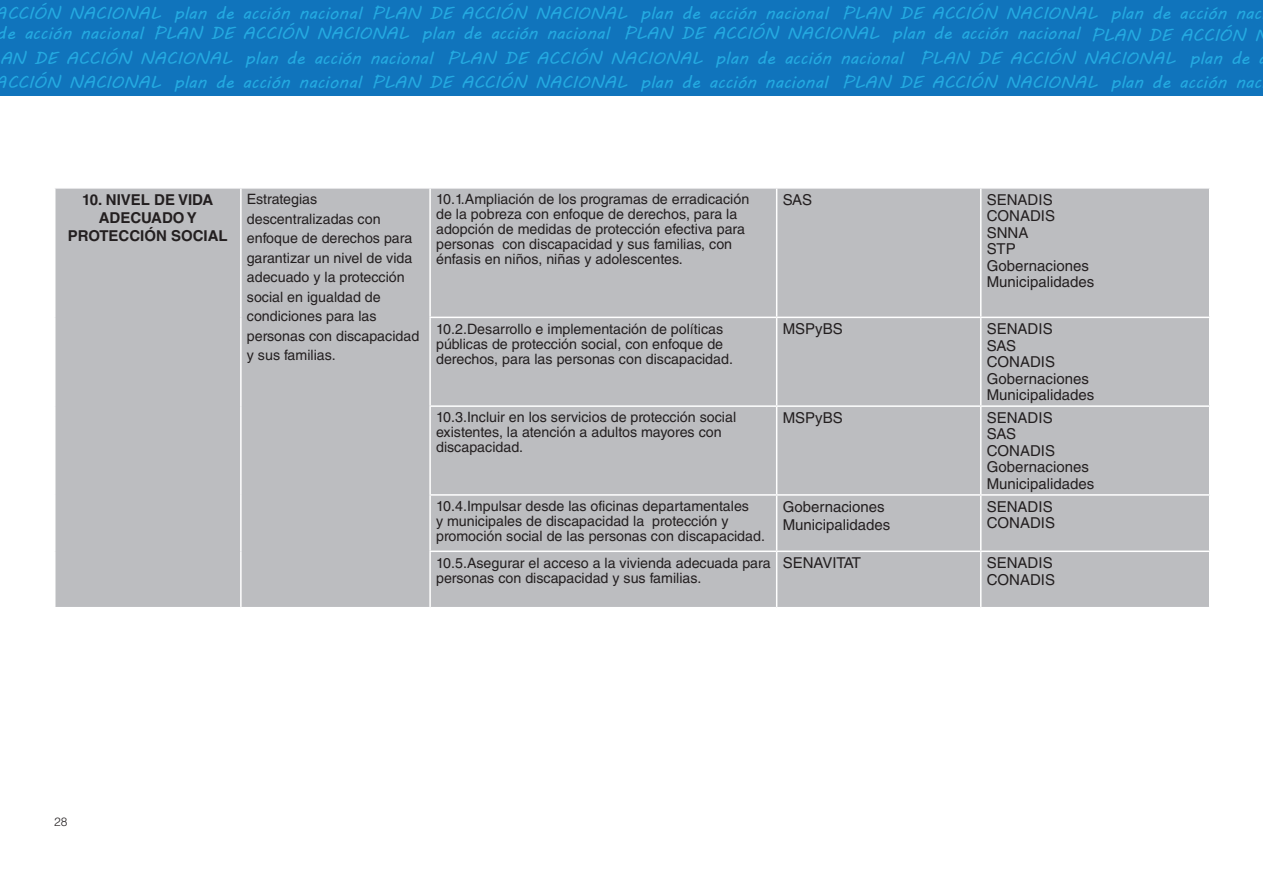
<style>
.page{position:relative;width:1263px;height:893px;background:#fff}
.page>*{position:absolute;margin:0;border:0;box-sizing:border-box;transform-origin:0 0}
.t1{font:16.95px/20px "MV Boli";color:#24aae1;scale:1.04 1}
.t2{font:15px "Helvetica LT Std";color:#231f20}
.t3{font:700 15px/18px "Helvetica LT Std";color:#231f20;text-align:center}
.t4{font:14.25px/15px "Helvetica LT Std";color:#231f20}
.t5{font:300 12px "Helvetica LT Std";color:#231f20}
</style>
<div class="page">
<div style="left:0;top:0;width:587px;height:96px;background:#1074bc"></div>
<div style="left:580px;top:0;width:683px;height:96px;background:#1074bc"></div>
<div style="left:56px;top:189px;width:1153px;height:418px;background:#bcbdc0"></div>
<hr style="left:240px;top:189px;width:2px;height:128px;background:#fff">
<hr style="left:429px;top:189px;width:2px;height:128px;background:#fff">
<hr style="left:776px;top:189px;width:1px;height:128px;background:#fff">
<hr style="left:980px;top:189px;width:1px;height:128px;background:#fff">
<hr style="left:240px;top:317px;width:2px;height:89px;background:#fff">
<hr style="left:429px;top:317px;width:348px;height:1px;background:#fff">
<hr style="left:429px;top:318px;width:2px;height:87px;background:#fff">
<hr style="left:777px;top:317px;width:204px;height:1px;background:#fff">
<hr style="left:776px;top:318px;width:1px;height:87px;background:#fff">
<hr style="left:981px;top:317px;width:229px;height:1px;background:#fff">
<hr style="left:980px;top:318px;width:1px;height:87px;background:#fff">
<hr style="left:240px;top:406px;width:2px;height:89px;background:#fff">
<hr style="left:429px;top:405px;width:348px;height:2px;background:#fff">
<hr style="left:429px;top:407px;width:2px;height:87px;background:#fff">
<hr style="left:777px;top:405px;width:204px;height:2px;background:#fff">
<hr style="left:776px;top:407px;width:1px;height:87px;background:#fff">
<hr style="left:981px;top:405px;width:229px;height:2px;background:#fff">
<hr style="left:980px;top:407px;width:1px;height:87px;background:#fff">
<hr style="left:240px;top:495px;width:2px;height:56px;background:#fff">
<hr style="left:429px;top:494px;width:348px;height:2px;background:#fff">
<hr style="left:429px;top:496px;width:2px;height:55px;background:#fff">
<hr style="left:777px;top:494px;width:204px;height:2px;background:#fff">
<hr style="left:776px;top:496px;width:1px;height:55px;background:#fff">
<hr style="left:981px;top:494px;width:229px;height:2px;background:#fff">
<hr style="left:980px;top:496px;width:1px;height:55px;background:#fff">
<hr style="left:240px;top:551px;width:2px;height:56px;background:#fff">
<hr style="left:429px;top:551px;width:348px;height:1px;background:#fff">
<hr style="left:429px;top:552px;width:2px;height:55px;background:#fff">
<hr style="left:777px;top:551px;width:204px;height:1px;background:#fff">
<hr style="left:776px;top:552px;width:1px;height:55px;background:#fff">
<hr style="left:981px;top:551px;width:229px;height:1px;background:#fff">
<hr style="left:980px;top:552px;width:1px;height:55px;background:#fff">
<p class="t1" style="left:-5px;top:2px;width:1219px">ACCIÓN NACIONAL plan de acción nacional PLAN DE ACCIÓN NACIONAL plan de acción nacional PLAN DE ACCIÓN NACIONAL plan de acción nac de acción nacional PLAN DE ACCIÓN NACIONAL plan de acción nacional PLAN DE ACCIÓN NACIONAL plan de acción nacional</p>
<p class="t1" style="left:-5px;top:46px;width:1219px;line-height:23.5px">AN DE ACCIÓN NACIONAL plan de acción nacional PLAN DE ACCIÓN NACIONAL plan de acción nacional<br>ACCIÓN NACIONAL plan de acción nacional PLAN DE ACCIÓN NACIONAL plan de acción nacional PLAN DE ACCIÓN NACIONAL plan de acción nac</p>
<p class="t1" style="left:1189px;top:23px;width:77px;line-height:23px;text-indent:-98px">PLAN DE ACCIÓN N plan de</p>
<p class="t1" style="left:920px;top:48px;width:247px">PLAN DE ACCIÓN NACIONAL</p>
<p class="t3" style="left:68px;top:190px;width:161px">10. NIVEL DE VIDA<br>ADECUADO Y<br>PROTECCIÓN SOCIAL</p>
<p class="t4" style="left:247px;top:189px;width:174px;line-height:19.5px">Estrategias descentralizadas con enfoque de derechos para garantizar un nivel de vida adecuado y la protección social en igualdad de condiciones para las personas con discapacidad y sus familias.</p>
<p class="t4" style="left:436px;top:192px;width:315px">10.1.Ampliación de los programas de erradicación de la pobreza con enfoque de derechos, para la adopción de medidas de protección efectiva para personas con discapacidad y sus familias, con énfasis en niños, niñas y adolescentes.</p>
<p class="t2" style="left:783px;top:191px;width:31px">SAS</p>
<p class="t2" style="left:987px;top:191px;width:67px">SENADIS</p>
<p class="t2" style="left:987px;top:207px;width:70px">CONADIS</p>
<p class="t2" style="left:987px;top:224px;width:43px">SNNA</p>
<p class="t2" style="left:987px;top:240px;width:30px">STP</p>
<p class="t2" style="left:987px;top:257px;width:104px">Gobernaciones</p>
<p class="t2" style="left:987px;top:273px;width:109px">Municipalidades</p>
<p class="t4" style="left:436px;top:321px;width:298px">10.2.Desarrollo e implementación de políticas públicas de protección social, con enfoque de derechos, para las personas con discapacidad.</p>
<p class="t2" style="left:783px;top:320px;width:62px">MSPyBS</p>
<p class="t2" style="left:987px;top:320px;width:67px">SENADIS</p>
<p class="t2" style="left:987px;top:337px;width:31px">SAS</p>
<p class="t2" style="left:987px;top:353px;width:70px">CONADIS</p>
<p class="t2" style="left:987px;top:370px;width:104px">Gobernaciones</p>
<p class="t2" style="left:987px;top:386px;width:109px">Municipalidades</p>
<p class="t4" style="left:436px;top:410px;width:302px">10.3.Incluir en los servicios de protección social existentes, la atención a adultos mayores con discapacidad.</p>
<p class="t2" style="left:783px;top:409px;width:62px">MSPyBS</p>
<p class="t2" style="left:987px;top:409px;width:67px">SENADIS</p>
<p class="t2" style="left:987px;top:425px;width:31px">SAS</p>
<p class="t2" style="left:987px;top:442px;width:70px">CONADIS</p>
<p class="t2" style="left:987px;top:458px;width:104px">Gobernaciones</p>
<p class="t2" style="left:987px;top:475px;width:109px">Municipalidades</p>
<p class="t4" style="left:436px;top:499px;width:330px">10.4.Impulsar desde las oficinas departamentales<br>y municipales de discapacidad la protección y promoción social de las personas con discapacidad.</p>
<p class="t2" style="left:783px;top:498px;width:104px">Gobernaciones</p>
<p class="t2" style="left:783px;top:516px;width:109px">Municipalidades</p>
<p class="t2" style="left:987px;top:498px;width:67px">SENADIS</p>
<p class="t2" style="left:987px;top:514px;width:70px">CONADIS</p>
<p class="t5" style="left:54px;top:814px;width:15px">28</p>
<p class="t4" style="left:436px;top:555px;width:336px">10.5.Asegurar el acceso a la vivienda adecuada para personas con discapacidad y sus familias.</p>
<p class="t2" style="left:783px;top:554px;width:80px">SENAVITAT</p>
<p class="t2" style="left:987px;top:554px;width:67px">SENADIS</p>
<p class="t2" style="left:987px;top:571px;width:70px">CONADIS</p>
</div>
